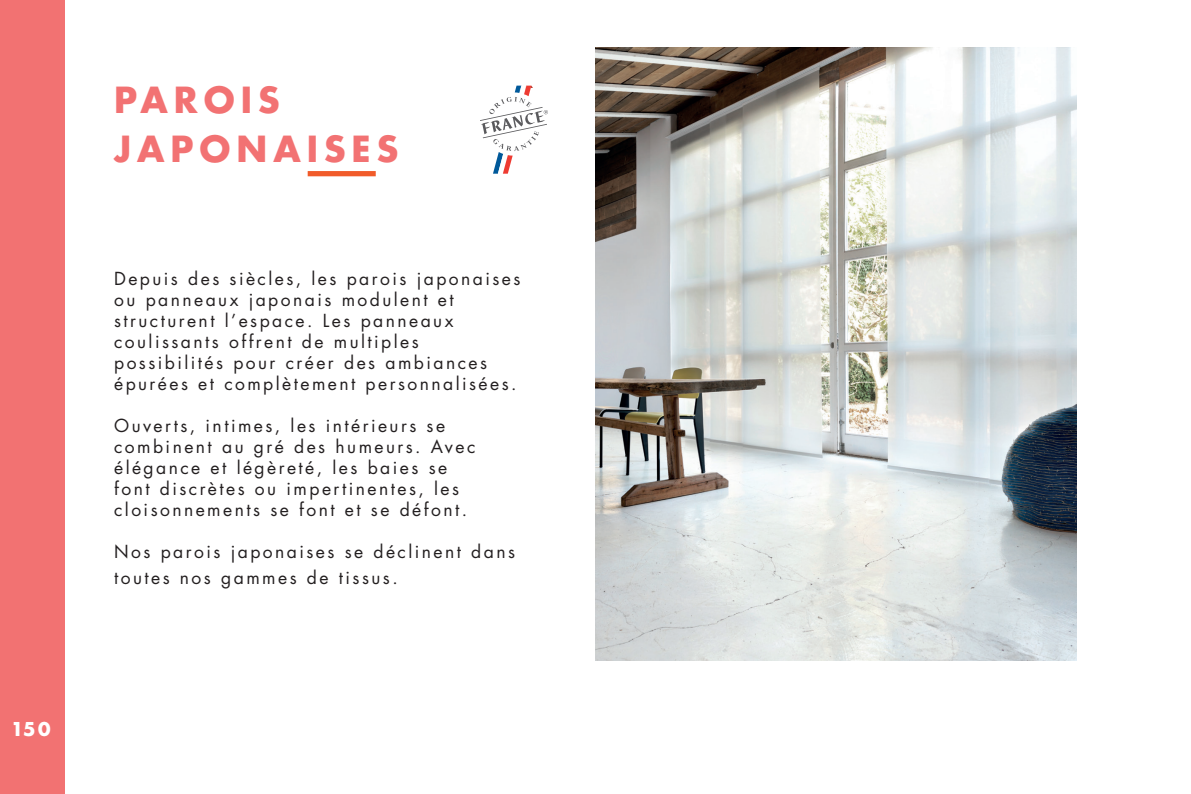
<style>
.page{position:relative;width:1191px;height:794px;background:#fff}
.page>*{position:absolute;margin:0;border:0;box-sizing:border-box;transform-origin:0 0}
.t1{font:700 35px/49px "Futura Std";letter-spacing:.17em;color:#f27273}
.t2{font:700 21px "Futura PT";color:#fff}
.t3{font:17.5px/21px "Futura Std";letter-spacing:.14em;color:#231f20}
</style>
<div class="page">
<div style="left:0;top:0;width:64px;height:794px;background:#f27272"></div>
<img style="left:596px;top:47px;width:480px;height:613px">
<div style="left:308px;top:171px;width:68px;height:5px;background:#f15b2a"></div>
<svg style="left:480px;top:86px;width:68px;height:88px"></svg>
<p class="t2" style="left:13px;top:715px;width:39px">150</p>
<p class="t1" style="left:114px;top:75px;width:286px">PAROIS<br>JAPONAISES</p>
<p class="t3" style="left:114px;top:268px;width:408px">Depuis des siècles, les parois japonaises ou panneaux japonais modulent et structurent l’espace. Les panneaux coulissants offrent de multiples possibilités pour créer des ambiances épurées et complètement personnalisées.</p>
<p class="t3" style="left:114px;top:415px;width:363px">Ouverts, intimes, les intérieurs se combinent au gré des humeurs. Avec élégance et légèreté, les baies se font discrètes ou impertinentes, les cloisonnements se font et se défont.</p>
<p class="t3" style="left:114px;top:538px;width:402px;line-height:26.2px">Nos parois japonaises se déclinent dans toutes nos gammes de tissus.</p>
</div>
